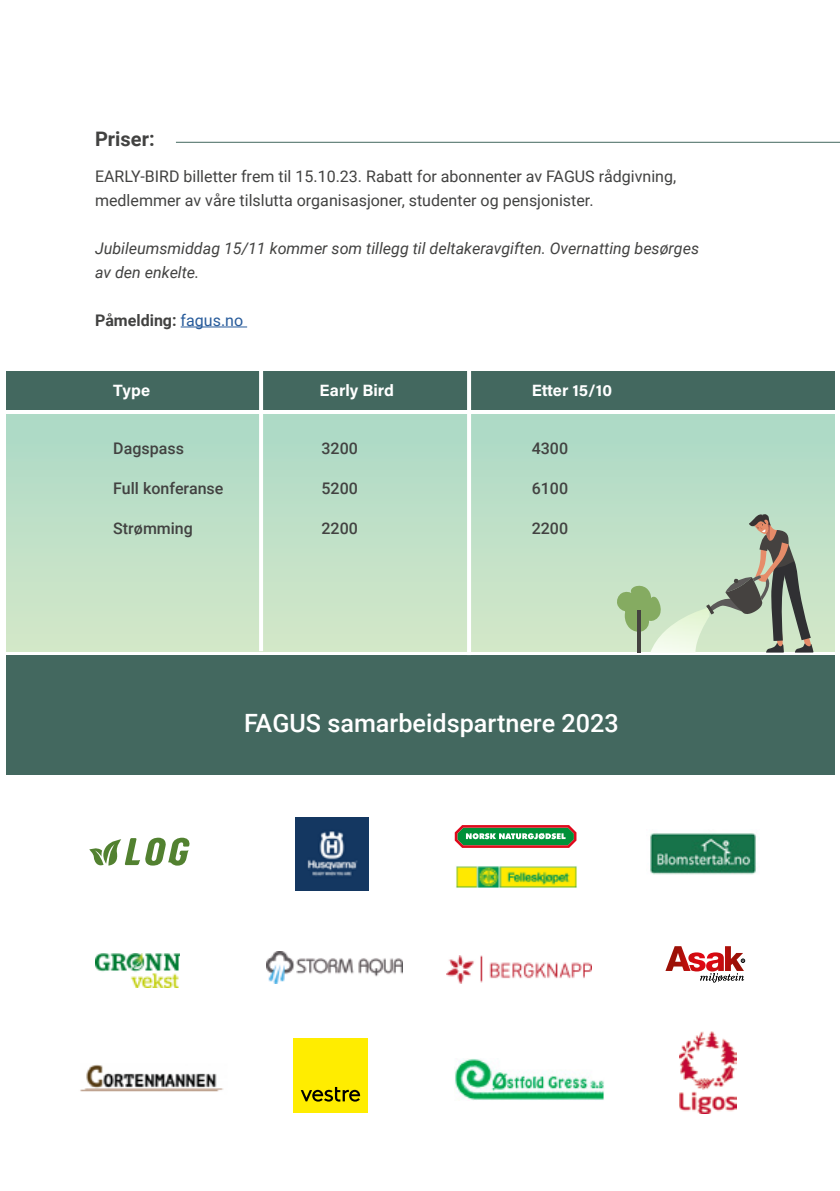
<style>
.page{position:relative;width:840px;height:1191px;background:#fff}
.page>*{position:absolute;margin:0;border:0;box-sizing:border-box;transform-origin:0 0}
.t1{font:500 25.2px "Roboto";color:#fff}
.t2{font:700 20px "Roboto";color:#424241}
.t3{font:700 16.4px "Acumin Pro";color:#fff}
.t4{font:16px/24px "Roboto";color:#424241}
.t5{font:italic 16px/24px "Roboto";color:#424241}
.t6{font:500 16px "Roboto";color:#424241}
.t7{font:700 16px "Roboto";color:#424241}
.s1{font-weight:400;color:#275b9b}
</style>
<div class="page">
<div style="left:6px;top:655px;width:827px;height:119px;background:#43685f"></div>
<hr style="left:180px;top:326px;width:67px;height:1px;background:#275b9b">
<img style="left:6px;top:414px;width:827px;height:237px">
<div style="left:6px;top:371px;width:827px;height:39px;background:#43685f"></div>
<img style="left:650px;top:608px;width:45px;height:44px">
<svg style="left:695px;top:514px;width:118px;height:138px;background:#aab9a4"></svg>
<svg style="left:615px;top:585px;width:46px;height:47px;background:#a0c089"></svg>
<hr style="left:637px;top:610px;width:3px;height:42px;background:#454240">
<hr style="left:259px;top:351px;width:4px;height:300px;background:#fff">
<hr style="left:467px;top:351px;width:4px;height:304px;background:#fff">
<hr style="left:176px;top:142px;width:663px;height:1px;background:#43685f">
<svg style="left:89px;top:837px;width:100px;height:28px"></svg>
<img style="left:446px;top:955px;width:145px;height:28px">
<img style="left:266px;top:951px;width:136px;height:32px">
<img style="left:95px;top:953px;width:84px;height:34px">
<svg style="left:665px;top:946px;width:79px;height:36px"></svg>
<div style="left:293px;top:1038px;width:75px;height:74px;background:#ffed00"></div>
<svg style="left:300px;top:1087px;width:60px;height:14px"></svg>
<img style="left:80px;top:1064px;width:143px;height:28px">
<img style="left:679px;top:1031px;width:56px;height:82px">
<img style="left:455px;top:1058px;width:149px;height:42px">
<img style="left:650px;top:833px;width:106px;height:42px">
<img style="left:295px;top:817px;width:73px;height:73px">
<svg style="left:454px;top:825px;width:122px;height:23px;background:#6a865a"></svg>
<img style="left:456px;top:866px;width:121px;height:22px">
<p class="t2" style="left:95px;top:125px;width:61px">Priser:</p>
<p class="t4" style="left:95px;top:163px;width:582px">EARLY-BIRD billetter frem til 15.10.23. Rabatt for abonnenter av FAGUS rådgivning, medlemmer av våre tilslutta organisasjoner, studenter og pensjonister.</p>
<p class="t5" style="left:95px;top:235px;width:605px">Jubileumsmiddag 15/11 kommer som tillegg til deltakeravgiften. Overnatting besørges av den enkelte.</p>
<p class="t7" style="left:95px;top:309px;width:149px">Påmelding: <span class="s1">fagus.no</span></p>
<p class="t3" style="left:113px;top:379px;width:38px">Type</p>
<p class="t3" style="left:319px;top:379px;width:76px">Early Bird</p>
<p class="t3" style="left:531px;top:379px;width:82px">Etter 15/10</p>
<p class="t6" style="left:113px;top:437px;width:72px">Dagspass</p>
<p class="t6" style="left:321px;top:437px;width:38px">3200</p>
<p class="t6" style="left:531px;top:437px;width:38px">4300</p>
<p class="t6" style="left:113px;top:477px;width:112px">Full konferanse</p>
<p class="t6" style="left:321px;top:477px;width:38px">5200</p>
<p class="t6" style="left:531px;top:477px;width:38px">6100</p>
<p class="t6" style="left:113px;top:517px;width:81px">Strømming</p>
<p class="t6" style="left:321px;top:517px;width:38px">2200</p>
<p class="t6" style="left:531px;top:517px;width:38px">2200</p>
<h1 class="t1" style="left:244px;top:706px;width:376px">FAGUS samarbeidspartnere 2023</h1>
</div>
